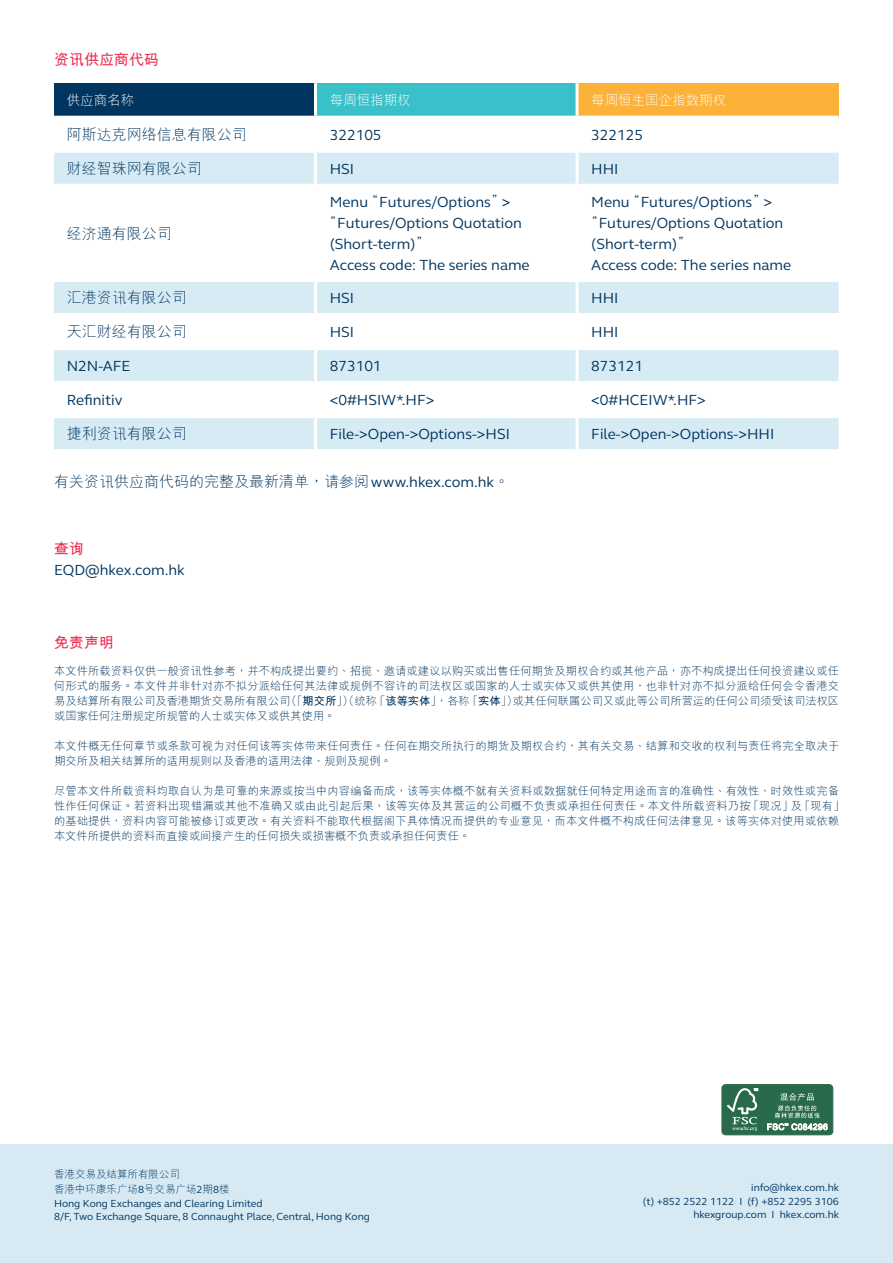
<style>
.page{position:relative;width:893px;height:1263px;background:#fff}
.page>*{position:absolute;margin:0;border:0;box-sizing:border-box;transform-origin:0 0}
.t1{font:15px "FS Elliot Pro";color:#003560}
.t2{font:300 15px "M Hei HKS";color:#003560}
.t3{font:700 15px "M Hei HKS";color:#ee2d50}
.t4{font:300 13.5px "M Hei HKS";color:#fff}
.t5{font:300 11.25px/15px "M Hei HKS";letter-spacing:.01em;color:#003560}
.t6{font:10.5px/13.5px "FS Elliot Pro";color:#003560}
.t7{font:300 10.5px/15px "M Hei HKS";color:#003560}
.s1{font-family:"M Hei HKS";font-weight:300}
.s2{font-family:"FS Elliot Pro";font-weight:400}
.s3{font-weight:700}
</style>
<div class="page">
<div style="left:0;top:1144px;width:893px;height:119px;background:#d7eaf4"></div>
<div style="left:54px;top:83px;width:261px;height:34px;background:#003560"></div>
<div style="left:315px;top:83px;width:262px;height:34px;background:#3ac0c9"></div>
<div style="left:577px;top:83px;width:261px;height:34px;background:#fcb139"></div>
<svg style="left:54px;top:153px;width:784px;height:296px"></svg>
<hr style="left:314px;top:83px;width:3px;height:33px;background:#fff">
<hr style="left:575px;top:83px;width:3px;height:33px;background:#fff">
<hr style="left:54px;top:116px;width:261px;height:3px;background:#fff">
<hr style="left:315px;top:116px;width:262px;height:3px;background:#fff">
<hr style="left:577px;top:116px;width:261px;height:3px;background:#fff">
<hr style="left:314px;top:153px;width:3px;height:31px;background:#fff">
<hr style="left:575px;top:153px;width:3px;height:31px;background:#fff">
<hr style="left:54px;top:184px;width:261px;height:3px;background:#fff">
<hr style="left:315px;top:184px;width:262px;height:3px;background:#fff">
<hr style="left:314px;top:187px;width:3px;height:92px;background:#fff">
<hr style="left:577px;top:184px;width:261px;height:3px;background:#fff">
<hr style="left:575px;top:187px;width:3px;height:92px;background:#fff">
<hr style="left:54px;top:279px;width:261px;height:3px;background:#fff">
<hr style="left:315px;top:279px;width:262px;height:3px;background:#fff">
<hr style="left:314px;top:282px;width:3px;height:31px;background:#fff">
<hr style="left:577px;top:279px;width:261px;height:3px;background:#fff">
<hr style="left:575px;top:282px;width:3px;height:31px;background:#fff">
<hr style="left:54px;top:313px;width:261px;height:3px;background:#fff">
<hr style="left:315px;top:313px;width:262px;height:3px;background:#fff">
<hr style="left:314px;top:316px;width:3px;height:31px;background:#fff">
<hr style="left:577px;top:313px;width:261px;height:3px;background:#fff">
<hr style="left:575px;top:316px;width:3px;height:31px;background:#fff">
<hr style="left:54px;top:347px;width:261px;height:3px;background:#fff">
<hr style="left:315px;top:347px;width:262px;height:3px;background:#fff">
<hr style="left:314px;top:350px;width:3px;height:31px;background:#fff">
<hr style="left:577px;top:347px;width:261px;height:3px;background:#fff">
<hr style="left:575px;top:350px;width:3px;height:31px;background:#fff">
<hr style="left:54px;top:381px;width:261px;height:3px;background:#fff">
<hr style="left:315px;top:381px;width:262px;height:3px;background:#fff">
<hr style="left:314px;top:384px;width:3px;height:31px;background:#fff">
<hr style="left:577px;top:381px;width:261px;height:3px;background:#fff">
<hr style="left:575px;top:384px;width:3px;height:31px;background:#fff">
<hr style="left:54px;top:415px;width:261px;height:3px;background:#fff">
<hr style="left:315px;top:415px;width:262px;height:3px;background:#fff">
<hr style="left:314px;top:418px;width:3px;height:31px;background:#fff">
<hr style="left:577px;top:415px;width:261px;height:3px;background:#fff">
<hr style="left:575px;top:418px;width:3px;height:31px;background:#fff">
<div style="left:722px;top:1084px;width:111px;height:51px;background:#286a4a;border-radius:4px"></div>
<div style="left:722px;top:1084px;width:111px;height:51px;border:1px solid #286a4a;border-radius:4px"></div>
<svg style="left:727px;top:1088px;width:31px;height:43px"></svg>
<svg style="left:767px;top:1093px;width:61px;height:37px"></svg>
<h1 class="t3" style="left:54px;top:48px;width:106px">資訊供應商代碼</h1>
<p class="t4" style="left:67px;top:91px;width:69px">供應商名稱</p>
<p class="t4" style="left:330px;top:91px;width:82px">每周恒指期權</p>
<p class="t4" style="left:591px;top:91px;width:136px">每周恒生國企指數期權</p>
<h1 class="t2" style="left:67px;top:124px;width:182px">阿斯達克網絡信息有限公司</h1>
<h1 class="t1" style="left:330px;top:125px;width:53px">322105</h1>
<h1 class="t1" style="left:591px;top:125px;width:53px">322125</h1>
<h1 class="t2" style="left:67px;top:158px;width:137px">財經智珠網有限公司</h1>
<h1 class="t1" style="left:330px;top:159px;width:26px">HSI</h1>
<h1 class="t1" style="left:591px;top:159px;width:29px">HHI</h1>
<h1 class="t2" style="left:67px;top:223px;width:106px">經濟通有限公司</h1>
<h1 class="t1" style="left:330px;top:192px;width:182px">Menu<span class="s1">“</span>Futures/Options<span class="s1">”</span>&gt;</h1>
<h1 class="t1" style="left:322px;top:213px;width:201px"><span class="s1">“</span>Futures/Options Quotation</h1>
<h1 class="t1" style="left:330px;top:234px;width:102px">(Short-term)<span class="s1">”</span></h1>
<h1 class="t1" style="left:330px;top:255px;width:201px">Access code: The series name</h1>
<h1 class="t1" style="left:591px;top:192px;width:182px">Menu<span class="s1">“</span>Futures/Options<span class="s1">”</span>&gt;</h1>
<h1 class="t1" style="left:584px;top:213px;width:201px"><span class="s1">“</span>Futures/Options Quotation</h1>
<h1 class="t1" style="left:591px;top:234px;width:102px">(Short-term)<span class="s1">”</span></h1>
<h1 class="t1" style="left:591px;top:255px;width:201px">Access code: The series name</h1>
<h1 class="t2" style="left:67px;top:287px;width:121px">匯港資訊有限公司</h1>
<h1 class="t1" style="left:330px;top:287px;width:26px">HSI</h1>
<h1 class="t1" style="left:591px;top:287px;width:29px">HHI</h1>
<h1 class="t2" style="left:67px;top:321px;width:121px">天滙財經有限公司</h1>
<h1 class="t1" style="left:330px;top:322px;width:26px">HSI</h1>
<h1 class="t1" style="left:591px;top:322px;width:29px">HHI</h1>
<h1 class="t1" style="left:67px;top:356px;width:65px">N2N-AFE</h1>
<h1 class="t1" style="left:330px;top:356px;width:53px">873101</h1>
<h1 class="t1" style="left:591px;top:356px;width:53px">873121</h1>
<h1 class="t1" style="left:67px;top:390px;width:57px">Refinitiv</h1>
<h1 class="t1" style="left:330px;top:390px;width:106px">&lt;0#HSIW*.HF&gt;</h1>
<h1 class="t1" style="left:591px;top:390px;width:116px">&lt;0#HCEIW*.HF&gt;</h1>
<h1 class="t2" style="left:67px;top:423px;width:121px">捷利資訊有限公司</h1>
<h1 class="t1" style="left:330px;top:424px;width:182px">File-&gt;Open-&gt;Options-&gt;HSI</h1>
<h1 class="t1" style="left:591px;top:424px;width:184px">File-&gt;Open-&gt;Options-&gt;HHI</h1>
<h1 class="t2" style="left:54px;top:470px;width:457px">有關資訊供應商代碼的完整及最新清單，請參閱<span class="s2">www.hkex.com.hk</span>。</h1>
<h1 class="t3" style="left:54px;top:537px;width:31px">查詢</h1>
<h1 class="t1" style="left:54px;top:560px;width:132px">EQD@hkex.com.hk</h1>
<h1 class="t3" style="left:54px;top:632px;width:61px">免責聲明</h1>
<p class="t5" style="left:54px;top:663px;width:787px;text-align:justify">本文件所載資料僅供一般資訊性參考，並不構成提出要約、招攬、邀請或建議以購買或出售任何期貨及期權合約或其他產品，亦不構成提出任何投資建議或任何形式的服務。本文件並非針對亦不擬分派給任何其法律或規例不容許的司法權區或國家的人士或實體又或供其使用，也非針對亦不擬分派給任何會令香港交易及結算所有限公司及香港期貨交易所有限公司（「<span class="s3">期交所</span>」）（統稱「<span class="s3">該等實體</span>」，各稱「<span class="s3">實體</span>」）或其任何聯屬公司又或此等公司所營運的任何公司須受該司法權區或國家任何註冊規定所規管的人士或實體又或供其使用。</p>
<p class="t5" style="left:54px;top:738px;width:787px">本文件概無任何章節或條款可視為對任何該等實體帶來任何責任。任何在期交所執行的期貨及期權合約，其有關交易、結算和交收的權利與責任將完全取決於期交所及相關結算所的適用規則以及香港的適用法律、規則及規例。</p>
<p class="t5" style="left:54px;top:783px;width:792px">儘管本文件所載資料均取自認為是可靠的來源或按當中內容編備而成，該等實體概不就有關資料或數據就任何特定用途而言的準確性、有效性、時效性或完備性作任何保證。若資料出現錯漏或其他不準確又或由此引起後果，該等實體及其營運的公司概不負責或承擔任何責任。本文件所載資料乃按「現況」及「現有」的基礎提供，資料內容可能被修訂或更改。有關資料不能取代根據閣下具體情況而提供的專業意見，而本文件概不構成任何法律意見。該等實體對使用或依賴本文件所提供的資料而直接或間接產生的任何損失或損害概不負責或承擔任何責任。</p>
<p class="t7" style="left:54px;top:1166px;width:177px">香港交易及結算所有限公司<br>香港中環康樂廣場<span class="s2">8</span>號交易廣場<span class="s2">2</span>期<span class="s2">8</span>樓</p>
<p class="t6" style="left:54px;top:1196px;width:317px">Hong Kong Exchanges and Clearing Limited<br>8/F, Two Exchange Square, 8 Connaught Place, Central, Hong Kong</p>
<p class="t6" style="left:643px;top:1181px;width:198px;text-align:right">info@hkex.com.hk<br>(t) +852 2522 1122 I (f) +852 2295 3106 hkexgroup.com I hkex.com.hk</p>
</div>
